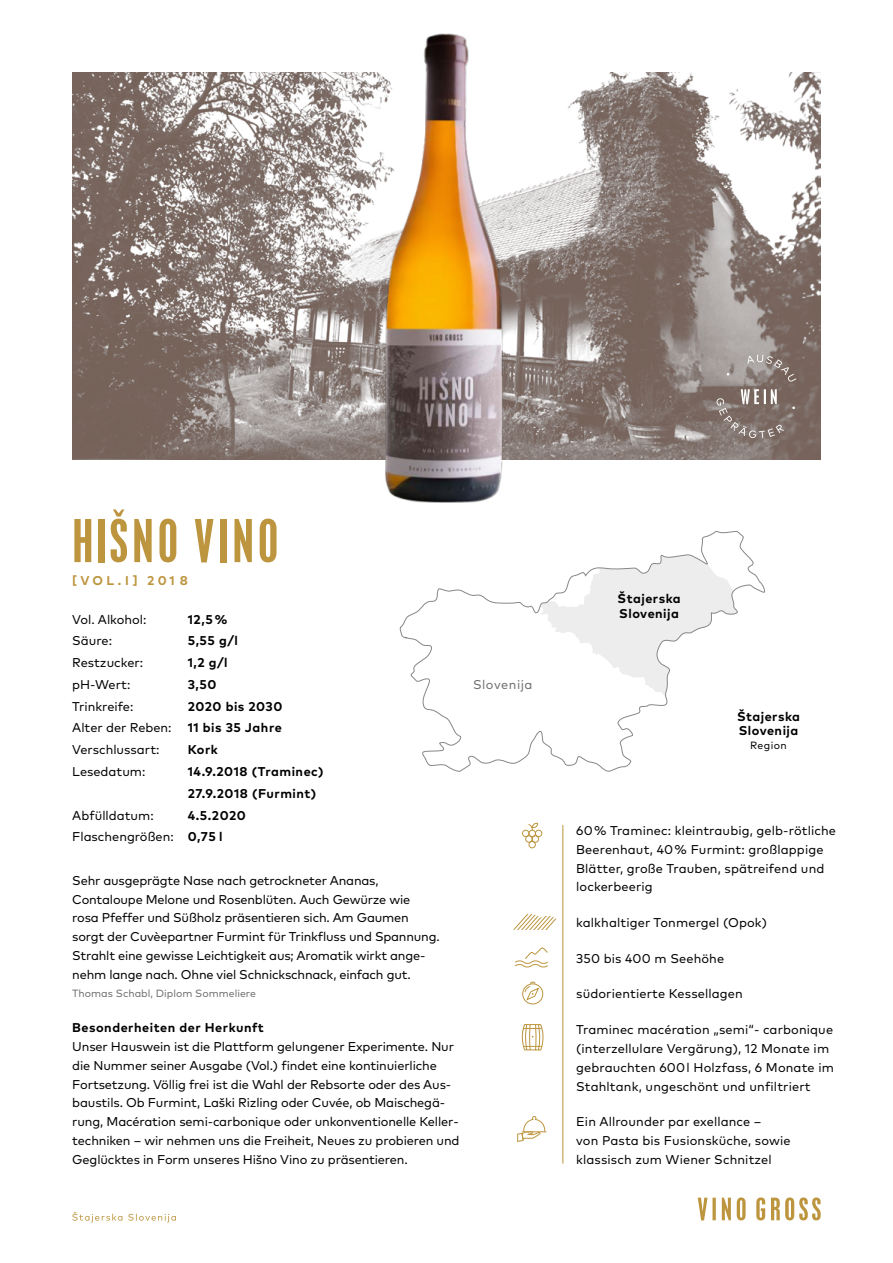
<style>
.page{position:relative;width:893px;height:1263px;background:#fff}
.page>*{position:absolute;margin:0;border:0;box-sizing:border-box;transform-origin:0 0}
.t1{font:condensed 52.5px "Placard";letter-spacing:.09em;color:#bc953e}
.t2{font:12.75px/18.8px "Mark Pro";letter-spacing:-.01em;color:#000}
.t3{font:12.75px/18.8px "Mark Pro";letter-spacing:.01em;color:#000}
.t4{font:700 12.75px/21.8px "Mark Pro";letter-spacing:.04em;color:#000}
.t5{font:700 12.75px "Mark Pro";letter-spacing:.24em;color:#bc953e}
.t6{font:12.75px "Mark Pro";letter-spacing:.04em;color:#706f6f}
.t7{font:10.5px "Mark Pro";color:#706f6f}
.t8{font:10.5px "Mark Pro";letter-spacing:.04em;color:#000}
.s1{font-weight:700}
</style>
<div class="page">
<img style="left:72px;top:72px;width:749px;height:388px">
<svg style="left:698px;top:1197px;width:123px;height:23px"></svg>
<div style="left:522px;top:830px;width:7px;height:7px;border:1px solid #bc953e;border-radius:50%"></div>
<div style="left:525px;top:835px;width:8px;height:8px;border:1px solid #bc953e;border-radius:50%"></div>
<div style="left:529px;top:830px;width:7px;height:7px;border:1px solid #bc953e;border-radius:50%"></div>
<div style="left:532px;top:835px;width:7px;height:8px;border:1px solid #bc953e;border-radius:50%"></div>
<div style="left:528px;top:841px;width:8px;height:7px;border:1px solid #bc953e;border-radius:50%"></div>
<div style="left:535px;top:830px;width:7px;height:7px;border:1px solid #bc953e;border-radius:50%"></div>
<svg style="left:528px;top:822px;width:10px;height:9px"></svg>
<svg style="left:513px;top:914px;width:44px;height:16px"></svg>
<svg style="left:517px;top:1116px;width:29px;height:26px"></svg>
<svg style="left:515px;top:947px;width:33px;height:21px"></svg>
<svg style="left:521px;top:1024px;width:23px;height:27px"></svg>
<hr style="left:562px;top:825px;width:1px;height:338px;background:#bc953e">
<div style="left:522px;top:983px;width:21px;height:21px;border:1px solid #bc953e;border-radius:50%"></div>
<svg style="left:524px;top:981px;width:16px;height:20px"></svg>
<svg style="left:72px;top:1212px;width:104px;height:10px"></svg>
<img style="left:370px;top:33px;width:153px;height:470px">
<svg style="left:399px;top:531px;width:366px;height:241px"></svg>
<svg style="left:716px;top:389px;width:68px;height:49px;background:#8d7f79"></svg>
<svg style="left:747px;top:355px;width:49px;height:27px"></svg>
<h1 class="t1" style="left:72px;top:509px;width:207px">HIŠNO VINO</h1>
<p class="t5" style="left:72px;top:570px;width:117px">[VOL. I] 201 8</p>
<p class="t2" style="left:72px;top:609px;width:76px">Vol. Alkohol:</p>
<p class="t4" style="left:188px;top:607px;width:41px">12,5 %</p>
<p class="t2" style="left:72px;top:630px;width:41px">Säure:</p>
<p class="t4" style="left:188px;top:629px;width:52px">5,55 g/l</p>
<p class="t2" style="left:72px;top:652px;width:72px">Restzucker:</p>
<p class="t4" style="left:188px;top:651px;width:41px">1,2 g/l</p>
<p class="t2" style="left:72px;top:674px;width:60px">pH-Wert:</p>
<p class="t4" style="left:188px;top:672px;width:30px">3,50</p>
<p class="t2" style="left:72px;top:696px;width:63px">Trinkreife:</p>
<p class="t4" style="left:188px;top:694px;width:96px">2020 bis 2030</p>
<p class="t2" style="left:72px;top:717px;width:101px">Alter der Reben:</p>
<p class="t4" style="left:188px;top:716px;width:95px">11 bis 35 Jahre</p>
<p class="t2" style="left:72px;top:739px;width:89px">Verschlussart:</p>
<p class="t4" style="left:188px;top:738px;width:32px">Kork</p>
<p class="t2" style="left:72px;top:761px;width:75px">Lesedatum:</p>
<p class="t4" style="left:188px;top:759px;width:137px">14.9.2018 (Traminec)<br>27.9.2018 (Furmint)</p>
<p class="t2" style="left:72px;top:804px;width:83px">Abfülldatum:</p>
<p class="t2" style="left:72px;top:803px;width:175px;line-height:21.8px;text-indent:116px"><span class="s1">4.5.2020<br></span>Flaschengrößen: <span class="s1">0,75 l</span></p>
<p class="t2" style="left:72px;top:870px;width:369px">Sehr ausgeprägte Nase nach getrockneter Ananas, Contaloupe Melone und Rosenblüten. Auch Gewürze wie rosa Pfeffer und Süßholz präsentieren sich. Am Gaumen sorgt der Cuvèepartner Furmint für Trinkfluss und Spannung.<br>Strahlt eine gewisse Leichtigkeit aus; Aromatik wirkt ange&shy;nehm lange nach. Ohne viel Schnickschnack, einfach gut.</p>
<p class="t7" style="left:72px;top:986px;width:185px">Thomas Schabl, Diplom Sommeliere</p>
<p class="t4" style="left:72px;top:1016px;width:193px">Besonderheiten der Herkunft</p>
<p class="t2" style="left:72px;top:1036px;width:389px">Unser Hauswein ist die Plattform gelungener Experimente. Nur die Nummer seiner Ausgabe (Vol.) findet eine kontinuierliche Fortsetzung. Völlig frei ist die Wahl der Rebsorte oder des Aus&shy;baustils. Ob Furmint, Laški Rizling oder Cuvée, ob Maischegä&shy;rung, Macération semi-carbonique oder unkonventionelle Keller&shy;techniken – wir nehmen uns die Freiheit, Neues zu probieren und Geglücktes in Form unseres Hišno Vino zu präsentieren.</p>
<p class="t6" style="left:473px;top:675px;width:61px">Slovenija</p>
<p class="t4" style="left:618px;top:590px;width:65px;line-height:15px">Štajerska<br>Slovenija</p>
<p class="t4" style="left:737px;top:708px;width:65px;line-height:14.2px">Štajerska<br>Slovenija</p>
<p class="t8" style="left:750px;top:737px;width:38px">Region</p>
<p class="t3" style="left:576px;top:820px;width:261px">60 % Traminec: kleintraubig, gelb-rötliche Beerenhaut, 40 % Furmint: großlappige Blätter, große Trauben, spätreifend und lockerbeerig</p>
<p class="t3" style="left:576px;top:912px;width:192px">kalkhaltiger Tonmergel (Opok)</p>
<p class="t3" style="left:576px;top:948px;width:149px">350 bis 400 m Seehöhe</p>
<p class="t3" style="left:576px;top:983px;width:168px">südorientierte Kessellagen</p>
<p class="t3" style="left:576px;top:1019px;width:259px">Traminec macération „semi“- carbonique (interzellulare Vergärung), 12 Monate im gebrauchten 600 l Holzfass, 6 Monate im Stahltank, ungeschönt und unfiltriert</p>
<p class="t3" style="left:576px;top:1111px;width:216px">Ein Allrounder par exellance –<br>von Pasta bis Fusionsküche, sowie klassisch zum Wiener Schnitzel</p>
</div>
